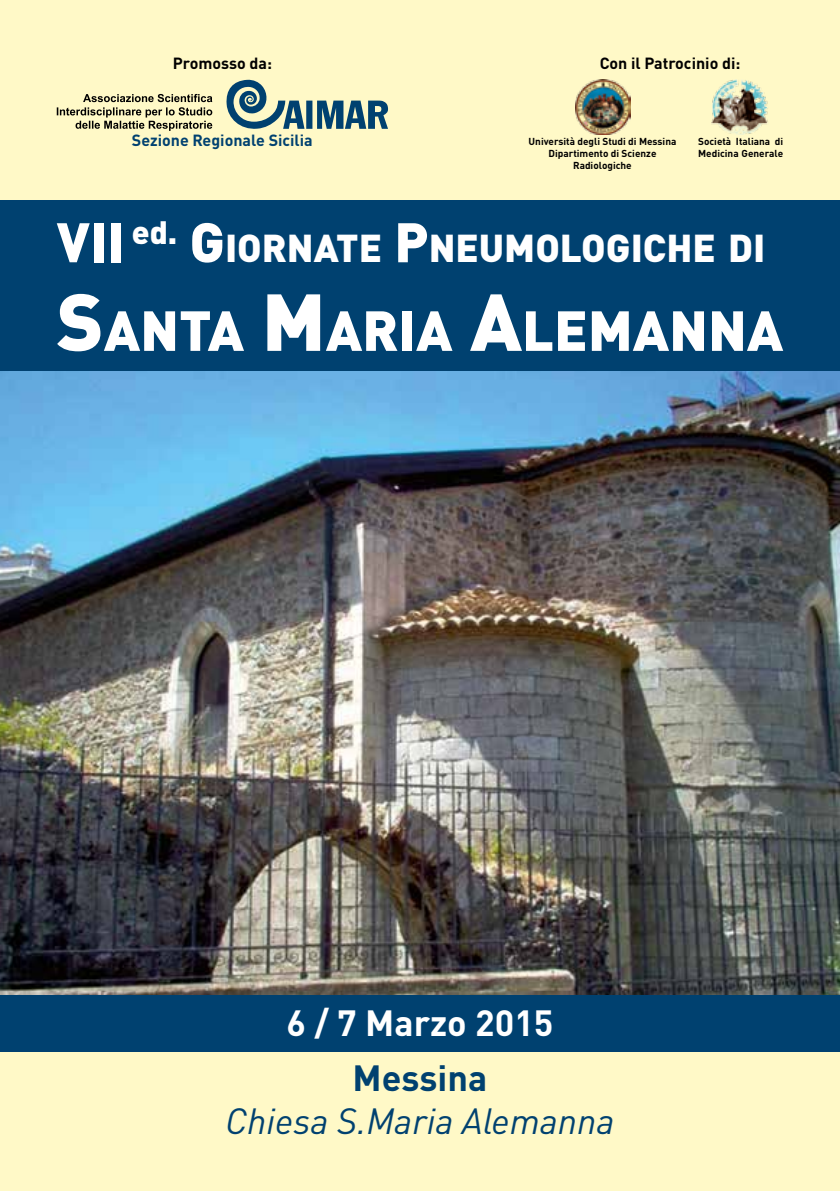
<style>
.page{position:relative;width:840px;height:1191px;background:#fff}
.page>*{position:absolute;margin:0;border:0;box-sizing:border-box;transform-origin:0 0}
.t1{font:900 55.6px "DIN Pro";color:#fff}
.t2{font:900 38.4px "DIN Pro";color:#fff}
.t3{font:italic 36px "DIN Pro";color:#004170}
.t4{font:700 36px "DIN Pro";color:#fff}
.t5{font:700 36px "DIN Pro";color:#004170}
.t6{font:700 16px "DIN Pro";color:#000}
.t7{font:700 16px "DIN Pro";color:#004170}
.t8{font:700 10px/12px "DIN Pro";color:#000}
.s1{font-size:54.8px}
.s2{font-size:79.4px}
</style>
<div class="page">
<div style="left:0;top:0;width:839px;height:1191px;background:#fff9c7"></div>
<img style="left:0;top:371px;width:839px;height:624px">
<div style="left:0;top:200px;width:839px;height:171px;background:#004170"></div>
<div style="left:0;top:995px;width:839px;height:57px;background:#004170"></div>
<svg style="left:57px;top:94px;width:155px;height:37px"></svg>
<svg style="left:226px;top:79px;width:162px;height:50px"></svg>
<img style="left:711px;top:80px;width:57px;height:54px">
<img style="left:575px;top:80px;width:55px;height:54px">
<h3 class="t6" style="left:173px;top:50px;width:101px">Promosso da:</h3>
<h3 class="t6" style="left:599px;top:50px;width:142px">Con il Patrocinio di:</h3>
<h3 class="t7" style="left:132px;top:127px;width:182px">Sezione Regionale Sicilia</h3>
<p class="t8" style="left:697px;top:134px;width:87px">Società Italiana di<br>Medicina Generale</p>
<p class="t8" style="left:528px;top:134px;width:149px;text-align:center">Università degli Studi di Messina<br>Dipartimento di Scienze<br>Radiologiche</p>
<h2 class="t2" style="left:57px;top:215px;width:704px"><span class="s1">VII</span> <sup>ed.</sup> <span class="s1">G</span>IORNATE <span class="s1">P</span>NEUMOLOGICHE DI</h2>
<h1 class="t1" style="left:57px;top:283px;width:727px"><span class="s2">S</span>ANTA <span class="s2">M</span> ARIA <span class="s2">A</span>LEMANNA</h1>
<h3 class="t4" style="left:286px;top:993px;width:268px">6 / 7 Marzo 2015</h3>
<h3 class="t5" style="left:352px;top:1047px;width:136px">Messina</h3>
<h3 class="t3" style="left:225px;top:1093px;width:390px">Chiesa S.Maria Alemanna</h3>
</div>
